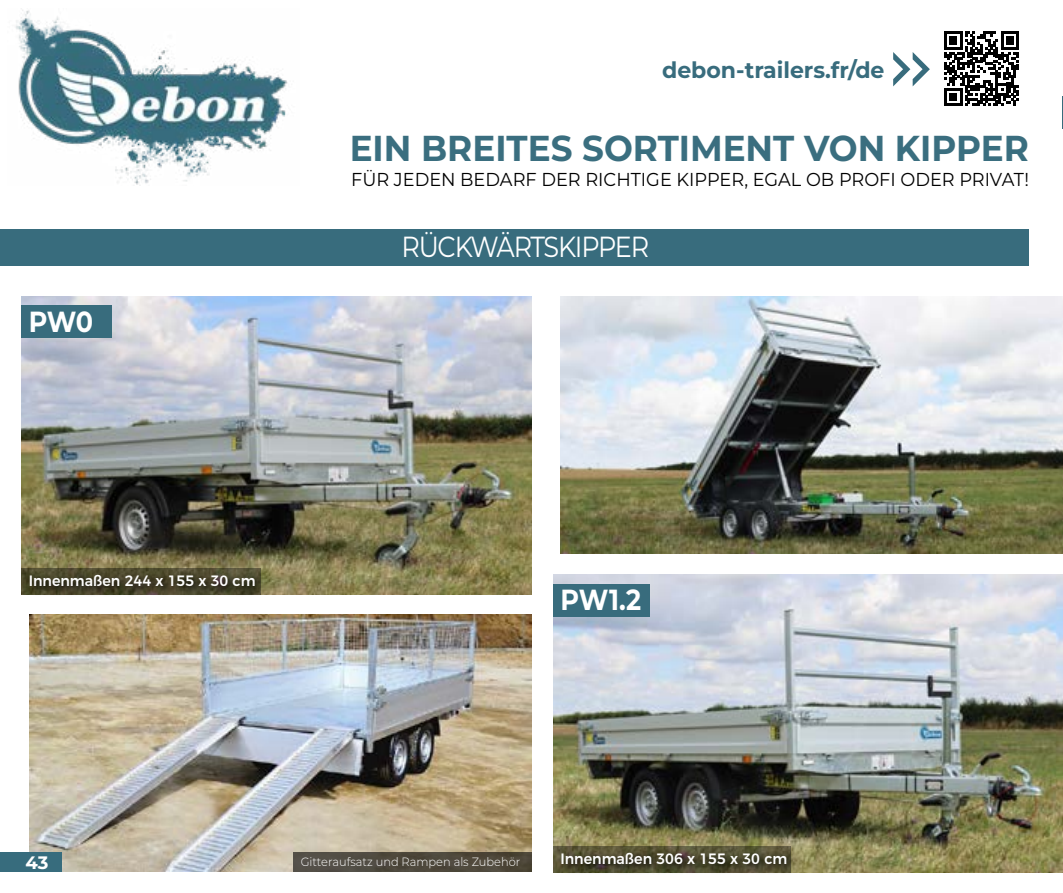
<style>
.page{position:relative;width:1063px;height:893px;background:#fff}
.page>*{position:absolute;margin:0;border:0;box-sizing:border-box;transform-origin:0 0}
.t1{font:700 36px "Montserrat";color:#3a6e7f;scale:.95 1}
.t2{font:29.1px "Montserrat";letter-spacing:-.05em;color:#fff;scale:.88 1}
.t3{font:700 29.1px "Montserrat";letter-spacing:-.02em;color:#fff;scale:.88 1}
.t4{font:700 22.5px "Montserrat";color:#386c7d}
.t5{font:18.6px "Montserrat";color:#000;scale:.95 1}
.t6{font:700 18px "Montserrat";color:#fff}
.t7{font:500 15px "Montserrat";color:#fff;scale:.95 1}
.t8{font:300 12px "Montserrat";color:#fff;scale:.95 1}
</style>
<div class="page">
<img style="left:22px;top:297px;width:510px;height:298px">
<img style="left:553px;top:575px;width:510px;height:298px">
<img style="left:561px;top:297px;width:502px;height:257px">
<img style="left:30px;top:614px;width:502px;height:257px">
<svg style="left:893px;top:52px;width:37px;height:34px"></svg>
<svg style="left:944px;top:32px;width:75px;height:74px"></svg>
<div style="left:293px;top:852px;width:239px;height:19px;background:#504a3e"></div>
<img style="left:15px;top:8px;width:273px;height:177px">
<svg style="left:553px;top:846px;width:237px;height:27px"></svg>
<svg style="left:22px;top:568px;width:239px;height:27px"></svg>
<div style="left:21px;top:306px;width:90px;height:32px;background:#386c7d"></div>
<div style="left:553px;top:584px;width:96px;height:33px;background:#386c7d"></div>
<div style="left:0;top:229px;width:1029px;height:37px;background:#386c7d"></div>
<hr style="left:1062px;top:21px;width:1px;height:37px;background:#386c7d">
<div style="left:0;top:852px;width:62px;height:20px;background:#376c7d"></div>
<svg style="left:25px;top:570px;width:240px;height:25px;background:#444128"></svg>
<svg style="left:557px;top:848px;width:240px;height:25px;background:#4b472e"></svg>
<h2 class="t3" style="left:29px;top:302px;width:75px">PW0</h2>
<p class="t7" style="left:29px;top:568px;width:240px">Innenmaßen 244 x 155 x 30 cm</p>
<p class="t4" style="left:662px;top:55px;width:224px">debon-trailers.fr/de</p>
<h1 class="t1" style="left:350px;top:124px;width:717px">EIN BREITES SORTIMENT VON KIPPER</h1>
<p class="t5" style="left:351px;top:167px;width:715px">FÜR JEDEN BEDARF DER RICHTIGE KIPPER, EGAL OB PROFI ODER PRIVAT!</p>
<h2 class="t2" style="left:402px;top:227px;width:283px">RÜCKWÄRTSKIPPER</h2>
<h2 class="t3" style="left:561px;top:580px;width:93px">PW1.2</h2>
<p class="t6" style="left:26px;top:850px;width:24px">43</p>
<p class="t8" style="left:301px;top:854px;width:233px">Gitteraufsatz und Rampen als Zubehör</p>
<p class="t7" style="left:560px;top:847px;width:240px">Innenmaßen 306 x 155 x 30 cm</p>
</div>
